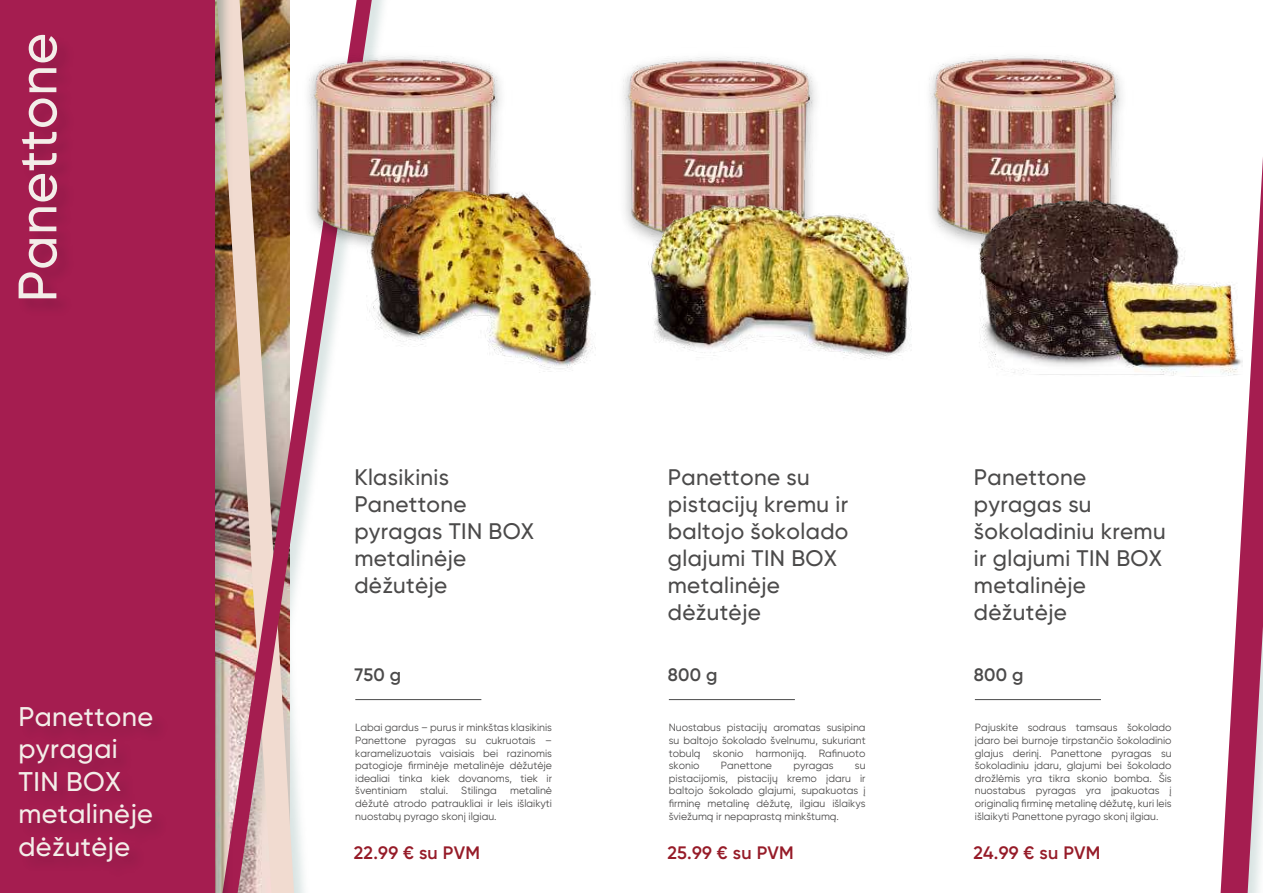
<style>
.page{position:relative;width:1263px;height:893px;background:#fff}
.page>*{position:absolute;margin:0;border:0;box-sizing:border-box;transform-origin:0 0}
.t1{font:500 54px "Gilroy";letter-spacing:.015em;color:#f3eee9}
.t2{font:500 27px/32.4px "Gilroy";letter-spacing:.015em;color:#f3eee9}
.t3{font:500 22.5px/27px "Gilroy";letter-spacing:.015em;color:#4b4a4a}
.t4{font:600 18px "Gilroy";letter-spacing:.015em;color:#961b28}
.t5{font:600 18px "Gilroy";letter-spacing:.015em;color:#4b4a4a}
.t6{font:10.5px/12.6px "Gilroy";color:#4b4a4a;text-align:justify}
</style>
<div class="page">
<svg style="left:236px;top:0;width:159px;height:893px"></svg>
<svg style="left:1220px;top:157px;width:43px;height:736px"></svg>
<img style="left:215px;top:0;width:21px;height:893px">
<div style="left:0;top:0;width:215px;height:893px;background:#a51d50"></div>
<img style="left:43px;top:699px;width:180px;height:185px">
<hr style="left:975px;top:699px;width:126px;height:1px;background:#4b4a4a">
<hr style="left:669px;top:699px;width:126px;height:1px;background:#4b4a4a">
<hr style="left:355px;top:699px;width:126px;height:1px;background:#4b4a4a">
<img style="left:283px;top:30px;width:218px;height:248px">
<img style="left:366px;top:157px;width:227px;height:229px">
<img style="left:623px;top:57px;width:193px;height:208px">
<img style="left:649px;top:144px;width:262px;height:215px">
<img style="left:903px;top:55px;width:200px;height:221px">
<img style="left:927px;top:66px;width:316px;height:316px">
<h1 class="t1" style="left:4px;top:302px;width:271px;rotate:-90deg">Panettone</h1>
<h2 class="t2" style="left:18px;top:700px;width:136px">Panettone pyragai<br>TIN BOX metalinėje dėžutėje</h2>
<h3 class="t3" style="left:354px;top:463px;width:181px">Klasikinis<br>Panettone pyragas TIN BOX metalinėje dėžutėje</h3>
<h3 class="t5" style="left:354px;top:664px;width:48px">750 g</h3>
<p class="t6" style="left:355px;top:721px;width:198px">Labai gardus – purus ir minkštas klasikinis Panettone pyragas su cukruotais – karamelizuotais vaisiais bei razinomis patogioje firminėje metalinėje dėžutėje idealiai tinka kiek dovanoms, tiek ir šventiniam stalui. Stilinga metalinė dėžutė atrodo patraukliai ir leis išlaikyti nuostabų pyrago skonį ilgiau.</p>
<h3 class="t4" style="left:354px;top:841px;width:128px">22.99 € su PVM</h3>
<h3 class="t3" style="left:668px;top:463px;width:182px">Panettone su pistacijų kremu ir baltojo šokolado glajumi TIN BOX metalinėje dėžutėje</h3>
<h3 class="t5" style="left:668px;top:664px;width:51px">800 g</h3>
<p class="t6" style="left:669px;top:721px;width:198px">Nuostabus pistacijų aromatas susipina su baltojo šokolado švelnumu, sukuriant tobulą skonio harmoniją. Rafinuoto skonio</p>
<p class="t6" style="left:721px;top:759px;width:53px">Panettone</p>
<p class="t6" style="left:793px;top:759px;width:42px">pyragas</p>
<p class="t6" style="left:669px;top:759px;width:198px;text-indent:186px">su pistacijomis, pistacijų kremo įdaru ir baltojo šokolado glajumi, supakuotas į firminę metalinę dėžutę, ilgiau išlaikys šviežumą ir nepaprastą minkštumą.</p>
<h3 class="t4" style="left:667px;top:841px;width:128px">25.99 € su PVM</h3>
<h3 class="t3" style="left:974px;top:463px;width:193px">Panettone pyragas su šokoladiniu kremu ir glajumi TIN BOX metalinėje dėžutėje</h3>
<h3 class="t5" style="left:974px;top:664px;width:51px">800 g</h3>
<p class="t6" style="left:975px;top:721px;width:198px">Pajuskite sodraus tamsaus šokolado įdaro bei burnoje tirpstančio šokoladinio glajus derinį. Panettone pyragas su šokoladiniu įdaru, glajumi bei šokolado drožlėmis yra tikra skonio bomba. Šis nuostabus pyragas yra įpakuotas į originalią firminę metalinę dėžutę, kuri leis išlaikyti Panettone pyrago skonį ilgiau.</p>
<h3 class="t4" style="left:973px;top:841px;width:129px">24.99 € su PVM</h3>
</div>
